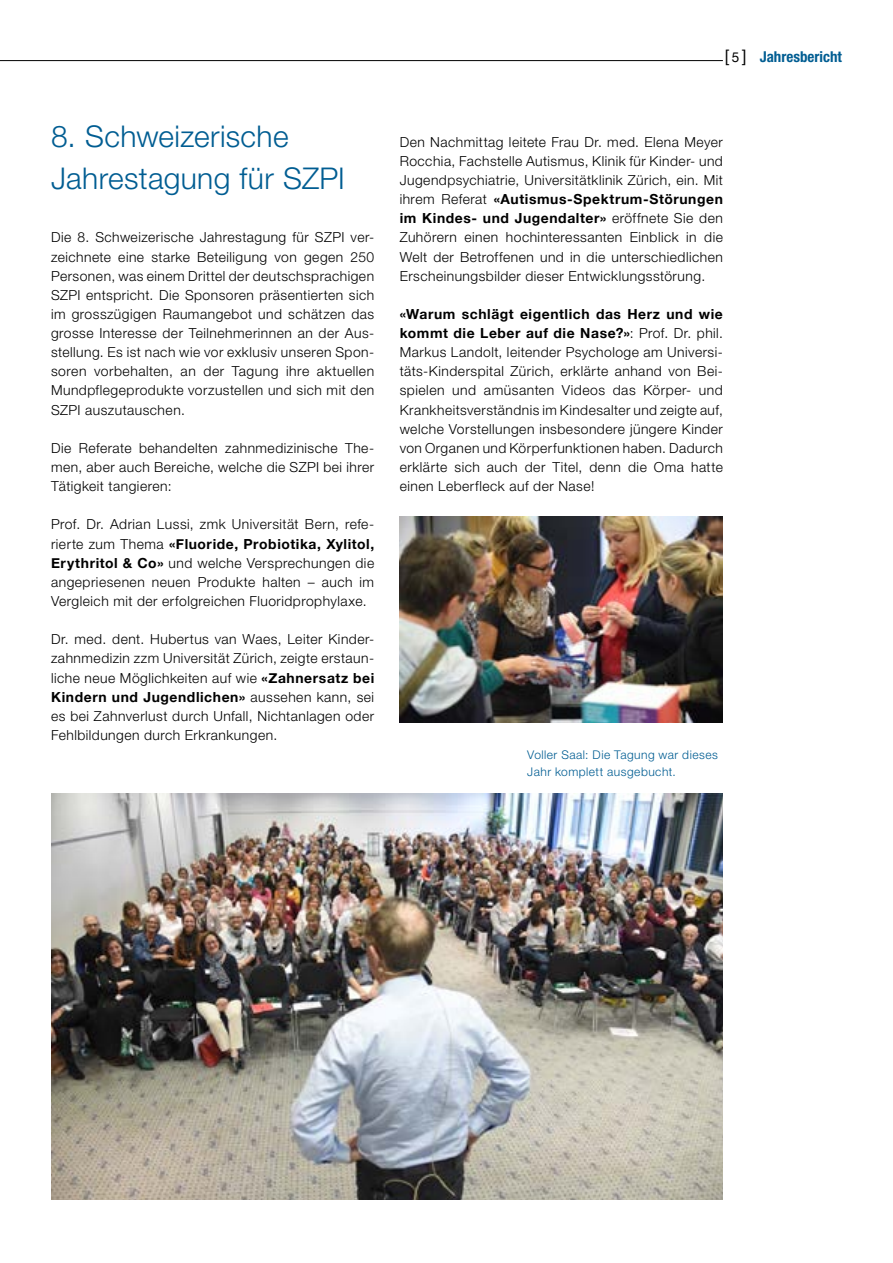
<style>
.page{position:relative;width:893px;height:1263px;background:#fff}
.page>*{position:absolute;margin:0;border:0;box-sizing:border-box;transform-origin:0 0}
.t1{font:300 30px/42.5px "Helvetica Neue LT Std";letter-spacing:.01em;color:#005d92}
.t2{font:700 condensed 15px "Helvetica Neue LT Std";color:#005d92}
.t3{font:300 13.8px/19.2px "Helvetica Neue LT Std";letter-spacing:.035em;color:#000;text-align:justify}
.t4{font:700 13.8px/19.2px "Helvetica Neue";letter-spacing:.045em;color:#000}
.t5{font:300 12px/17px "Helvetica Neue LT Std";letter-spacing:.04em;color:#005d92}
.s1{font-family:"Helvetica Neue LT Std";font-weight:300}
.s2{font-family:"Helvetica Neue";font-weight:700}
.s3{font-family:"Helvetica Neue";font-weight:400;font-stretch:normal;font-size:16.8px;color:#000}
.s4{font-family:"Helvetica Neue";font-weight:400;font-stretch:normal;font-size:13.5px;color:#000}
</style>
<div class="page">
<hr style="left:0;top:60px;width:723px;height:1px;background:#000">
<img style="left:51px;top:794px;width:672px;height:405px">
<img style="left:400px;top:517px;width:323px;height:206px">
<h1 class="t1" style="left:51px;top:114px;width:295px">8. Schweizerische<br>Jahrestagung für SZPI</h1>
<p class="t3" style="left:51px;top:228px;width:325px">Die 8. Schweizerische Jahrestagung für SZPI ver&shy;zeichnete eine starke Beteiligung von gegen 250<br>Personen, was einem Drittel der deutschsprachigen SZPI entspricht. Die Sponsoren präsentierten sich im grosszügigen Raumangebot und schätzen das grosse Interesse der Teilnehmerinnen an der Aus&shy;stellung. Es ist nach wie vor exklusiv unseren Spon&shy;soren vorbehalten, an der Tagung ihre aktuellen Mundpflegeprodukte vorzustellen und sich mit den SZPI auszutauschen.</p>
<p class="t3" style="left:51px;top:438px;width:325px">Die Referate behandelten zahnmedizinische The&shy;men, aber auch Bereiche, welche die SZPI bei ihrer Tätigkeit tangieren:</p>
<p class="t3" style="left:51px;top:515px;width:325px">Prof. Dr. Adrian Lussi, zmk Universität Bern, refe-</p>
<p class="t4" style="left:51px;top:534px;width:325px"><span class="s1">rierte zum Thema</span> «Fluoride, Probiotika, Xylitol,</p>
<p class="t3" style="left:51px;top:553px;width:325px"><span class="s2">Erythritol &amp; Co»</span> und welche Versprechungen die angepriesenen neuen Produkte halten – auch im Vergleich mit der erfolgreichen Fluoridprophylaxe.</p>
<p class="t3" style="left:51px;top:629px;width:325px">Dr. med. dent. Hubertus van Waes, Leiter Kinder&shy;zahnmedizin zzm Universität Zürich, zeigte erstaun&shy;liche neue Möglichkeiten auf wie <span class="s2">«Zahnersatz bei</span></p>
<p class="t4" style="left:51px;top:687px;width:325px">Kindern und Jugendlichen» <span class="s1">aussehen kann, sei</span></p>
<p class="t3" style="left:51px;top:706px;width:325px">es bei Zahnverlust durch Unfall, Nichtanlagen oder<br>Fehlbildungen durch Erkrankungen.</p>
<p class="t2" style="left:725px;top:47px;width:119px"><span class="s3">[</span> <span class="s4">5</span> <span class="s3">]</span> Jahresbericht</p>
<p class="t3" style="left:400px;top:132px;width:325px">Den Nachmittag leitete Frau Dr. med. Elena Meyer Rocchia, Fachstelle Autismus, Klinik für Kinder- und Jugendpsychiatrie, Universitätklinik Zürich, ein. Mit</p>
<p class="t4" style="left:400px;top:190px;width:325px"><span class="s1">ihrem Referat</span> «Autismus-Spektrum-Störungen im Kindes- und Jugendalter» <span class="s1">eröffnete Sie den</span></p>
<p class="t3" style="left:400px;top:228px;width:325px">Zuhörern einen hochinteressanten Einblick in die Welt der Betroffenen und in die unterschiedlichen Erscheinungsbilder dieser Entwicklungsstörung.</p>
<p class="t4" style="left:400px;top:305px;width:325px">«Warum schlägt eigentlich das Herz und wie kommt die Leber auf die Nase?»<span class="s1">: Prof. Dr. phil.</span></p>
<p class="t3" style="left:400px;top:342px;width:325px">Markus Landolt, leitender Psychologe am Universi&shy;täts-Kinderspital Zürich, erklärte anhand von Bei&shy;spielen und amüsanten Videos das Körper- und Krankheitsverständnis im Kindesalter und zeigte auf, welche Vorstellungen insbesondere jüngere Kinder von Organen und Körperfunktionen haben. Dadurch erklärte sich auch der Titel, denn die Oma hatte einen Leberfleck auf der Nase!</p>
<p class="t5" style="left:527px;top:746px;width:192px">Voller Saal: Die Tagung war dieses<br>Jahr komplett ausgebucht.</p>
</div>
